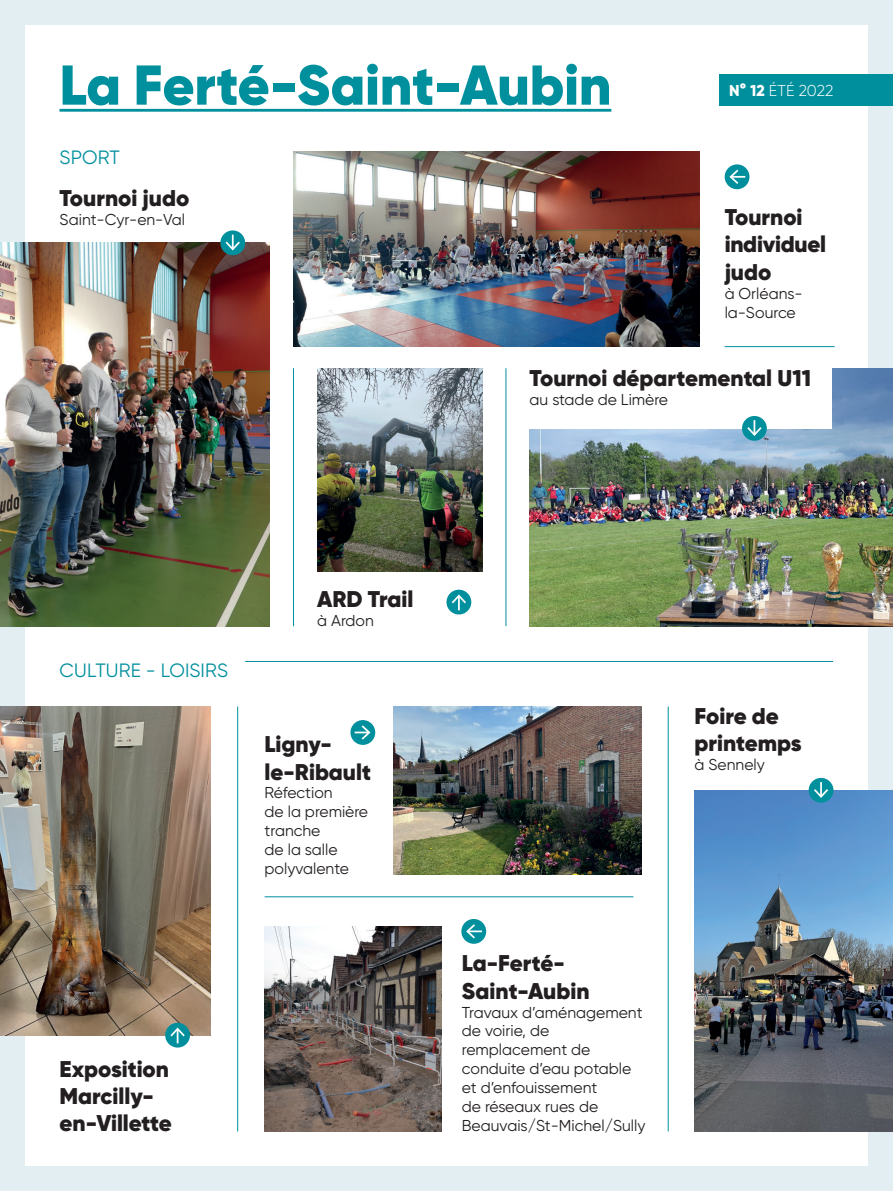
<style>
.page{position:relative;width:893px;height:1191px;background:#fff}
.page>*{position:absolute;margin:0;border:0;box-sizing:border-box;transform-origin:0 0}
.Titre_Canton{font:900 56px "Gilroy";color:#00909d}
.VERSO_Titre_info{font:900 22.75px/27.3px "Gilroy";color:#231f20}
.VERSO_TXC{font:19.25px "Gilroy";letter-spacing:.01em;color:#00909d}
.VERSO_Titre_info-2{font:15.75px/18.9px "Gilroy";color:#231f20}
.t1{font:300 15.75px "Gilroy";color:#fff}
.s1{font-weight:800}
</style>
<div class="page">
<div style="left:0;top:0;width:25px;height:1191px;background:#e2eef1"></div>
<div style="left:868px;top:0;width:25px;height:1191px;background:#e2eef1"></div>
<div style="left:0;top:0;width:893px;height:25px;background:#e2eef1"></div>
<div style="left:0;top:1166px;width:893px;height:25px;background:#e2eef1"></div>
<hr style="left:60px;top:109px;width:551px;height:3px;background:#00909d">
<div style="left:719px;top:74px;width:174px;height:31px;background:#00909d"></div>
<hr style="left:245px;top:661px;width:588px;height:1px;background:#00909d">
<hr style="left:293px;top:368px;width:1px;height:258px;background:#00909d">
<hr style="left:237px;top:706px;width:1px;height:425px;background:#00909d">
<hr style="left:668px;top:706px;width:1px;height:425px;background:#00909d">
<hr style="left:265px;top:896px;width:368px;height:1px;background:#00909d">
<img style="left:0;top:243px;width:270px;height:383px">
<img style="left:293px;top:152px;width:407px;height:194px">
<img style="left:265px;top:926px;width:176px;height:205px">
<img style="left:0;top:706px;width:211px;height:330px">
<img style="left:394px;top:706px;width:248px;height:168px">
<img style="left:317px;top:368px;width:165px;height:203px">
<img style="left:694px;top:790px;width:199px;height:342px">
<svg style="left:165px;top:1022px;width:25px;height:25px"></svg>
<svg style="left:169px;top:1026px;width:18px;height:17px"></svg>
<svg style="left:350px;top:720px;width:25px;height:25px"></svg>
<svg style="left:355px;top:723px;width:17px;height:18px"></svg>
<div style="left:220px;top:230px;width:25px;height:25px;background:#00909d;border-radius:50%"></div>
<svg style="left:224px;top:235px;width:18px;height:17px"></svg>
<svg style="left:446px;top:589px;width:25px;height:25px"></svg>
<svg style="left:450px;top:593px;width:18px;height:17px"></svg>
<div style="left:725px;top:164px;width:24px;height:25px;background:#00909d;border-radius:50%"></div>
<svg style="left:728px;top:168px;width:17px;height:18px"></svg>
<div style="left:461px;top:919px;width:25px;height:24px;background:#00909d;border-radius:50%"></div>
<svg style="left:465px;top:922px;width:17px;height:17px"></svg>
<div style="left:809px;top:778px;width:24px;height:24px;background:#00909d;border-radius:50%"></div>
<svg style="left:812px;top:782px;width:18px;height:17px"></svg>
<img style="left:530px;top:368px;width:363px;height:258px">
<div style="left:506px;top:355px;width:326px;height:73px;background:#fff"></div>
<hr style="left:505px;top:368px;width:1px;height:258px;background:#00909d">
<hr style="left:725px;top:346px;width:110px;height:1px;background:#00909d">
<div style="left:742px;top:416px;width:25px;height:25px;background:#00909d;border-radius:50%"></div>
<svg style="left:745px;top:420px;width:17px;height:17px"></svg>
<p class="Titre_Canton" style="left:60px;top:49px;width:553px">La Ferté-Saint-Aubin</p>
<p class="VERSO_TXC" style="left:60px;top:145px;width:62px">SPORT</p>
<p class="VERSO_Titre_info" style="left:60px;top:184px;width:131px">Tournoi judo</p>
<p class="VERSO_Titre_info-2" style="left:60px;top:210px;width:127px">Saint-Cyr-en-Val</p>
<p class="t1" style="left:729px;top:81px;width:106px"><span class="s1">N° 12</span> ÉTÉ 2022</p>
<p class="VERSO_Titre_info" style="left:725px;top:203px;width:79px">Tournoi</p>
<p class="VERSO_Titre_info" style="left:725px;top:231px;width:103px">individuel</p>
<p class="VERSO_Titre_info" style="left:725px;top:258px;width:48px">judo</p>
<p class="VERSO_Titre_info-2" style="left:725px;top:283px;width:79px">à Orléans-</p>
<p class="VERSO_Titre_info-2" style="left:725px;top:302px;width:73px">la-Source</p>
<p class="VERSO_Titre_info" style="left:530px;top:364px;width:283px">Tournoi départemental U11</p>
<p class="VERSO_Titre_info-2" style="left:530px;top:389px;width:140px">au stade de Limère</p>
<p class="VERSO_TXC" style="left:60px;top:658px;width:170px">CULTURE - LOISIRS</p>
<p class="VERSO_Titre_info" style="left:317px;top:585px;width:98px">ARD Trail</p>
<p class="VERSO_Titre_info-2" style="left:317px;top:611px;width:58px">à Ardon</p>
<p class="VERSO_Titre_info" style="left:265px;top:730px;width:69px">Ligny-</p>
<p class="VERSO_Titre_info" style="left:265px;top:758px;width:108px">le-Ribault</p>
<p class="VERSO_Titre_info-2" style="left:265px;top:783px;width:70px">Réfection</p>
<p class="VERSO_Titre_info-2" style="left:265px;top:802px;width:105px">de la première</p>
<p class="VERSO_Titre_info-2" style="left:265px;top:821px;width:57px">tranche</p>
<p class="VERSO_Titre_info-2" style="left:265px;top:840px;width:74px">de la salle</p>
<p class="VERSO_Titre_info-2" style="left:265px;top:859px;width:86px">polyvalente</p>
<p class="VERSO_Titre_info" style="left:60px;top:1055px;width:111px">Exposition</p>
<p class="VERSO_Titre_info" style="left:60px;top:1082px;width:114px">Marcilly&shy;en-Villette</p>
<p class="VERSO_Titre_info" style="left:694px;top:702px;width:86px">Foire de</p>
<p class="VERSO_Titre_info" style="left:694px;top:729px;width:109px">printemps</p>
<p class="VERSO_Titre_info-2" style="left:694px;top:755px;width:72px">à Sennely</p>
<p class="VERSO_Titre_info" style="left:462px;top:949px;width:129px">La-Ferté-<br>Saint-Aubin</p>
<p class="VERSO_Titre_info-2" style="left:462px;top:1002px;width:185px">Travaux d’aménagement de voirie, de remplacement de conduite d’eau potable et d’enfouissement<br>de réseaux rues de<br>Beauvais/St-Michel/Sully</p>
</div>
